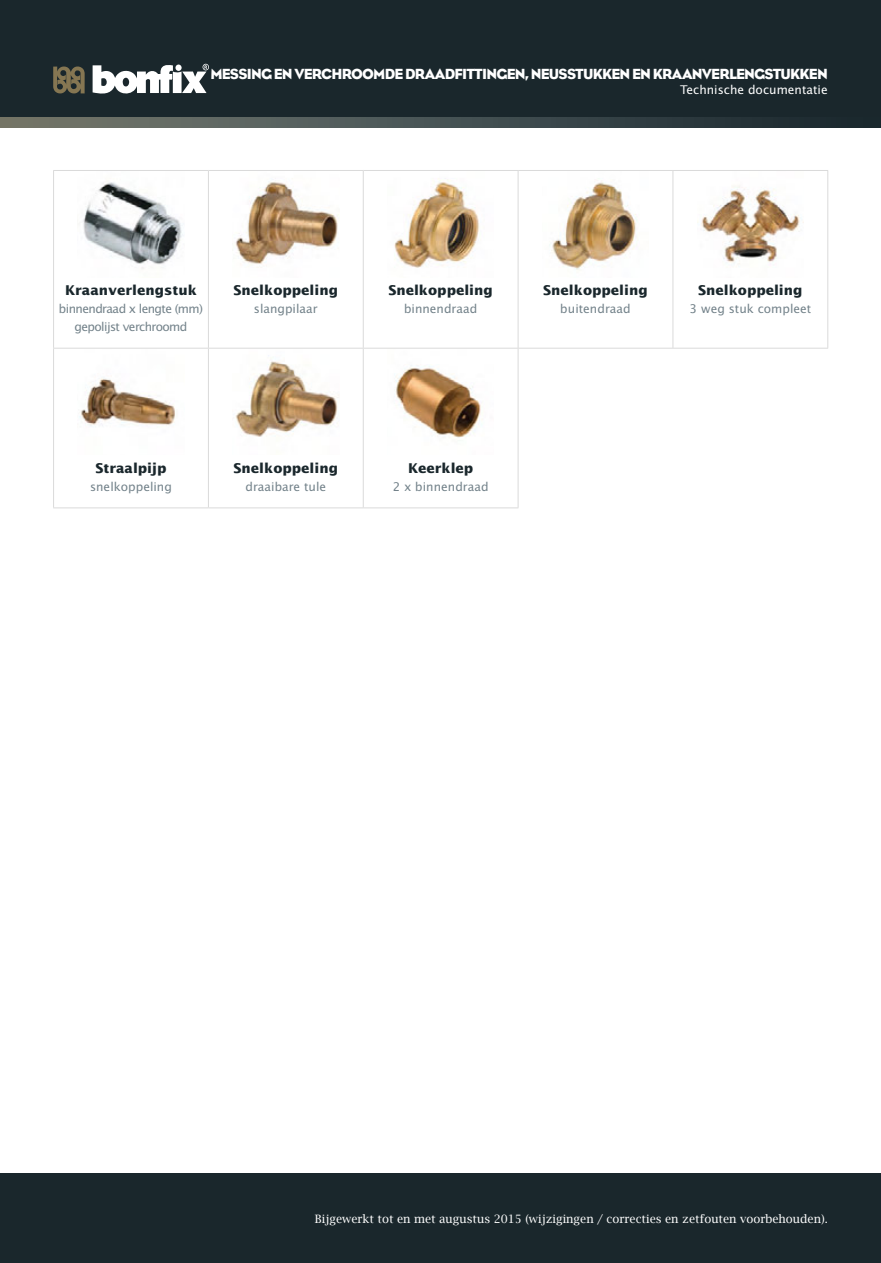
<style>
.page{position:relative;width:881px;height:1263px;background:#fff}
.page>*{position:absolute;margin:0;border:0;box-sizing:border-box;transform-origin:0 0}
.Header_titel_wit{font:15px "Eagle";letter-spacing:-.05em;color:#fff}
.t1{font:700 13.5px "Lucida Sans Std";color:#1a272c}
.t2{font:12px "Lucida Sans Std";color:#73828a}
.t3{font:12px "Lucida Sans Std";letter-spacing:-.05em;color:#73828a}
.Header_titel_wit-2{font:12px "Lucida Sans Std";color:#fff}
.t4{font:11.55px "Lucida Bright";color:#fff}
</style>
<div class="page">
<div style="left:0;top:21px;width:880px;height:107px;background:linear-gradient(to right,#777c71,#172731)"></div>
<div style="left:0;top:1174px;width:880px;height:89px;background:#1a272c"></div>
<div style="left:0;top:0;width:880px;height:117px;background:#1a272c"></div>
<svg style="left:53px;top:66px;width:32px;height:28px"></svg>
<svg style="left:93px;top:64px;width:116px;height:30px"></svg>
<hr style="left:53px;top:171px;width:1px;height:177px;background:#dadada">
<hr style="left:208px;top:171px;width:1px;height:177px;background:#dadada">
<hr style="left:363px;top:171px;width:1px;height:177px;background:#dadada">
<hr style="left:517px;top:171px;width:1px;height:177px;background:#dadada">
<hr style="left:672px;top:171px;width:1px;height:177px;background:#dadada">
<hr style="left:827px;top:171px;width:1px;height:177px;background:#dadada">
<hr style="left:53px;top:349px;width:1px;height:158px;background:#dadada">
<hr style="left:208px;top:349px;width:1px;height:158px;background:#dadada">
<hr style="left:363px;top:349px;width:1px;height:158px;background:#dadada">
<hr style="left:518px;top:348px;width:154px;height:1px;background:#dadada">
<hr style="left:517px;top:349px;width:1px;height:158px;background:#dadada">
<hr style="left:672px;top:348px;width:155px;height:1px;background:#dadada">
<hr style="left:53px;top:507px;width:155px;height:1px;background:#dadada">
<hr style="left:208px;top:507px;width:155px;height:1px;background:#dadada">
<hr style="left:363px;top:507px;width:155px;height:1px;background:#dadada">
<img style="left:83px;top:182px;width:100px;height:87px">
<img style="left:235px;top:182px;width:104px;height:86px">
<img style="left:394px;top:178px;width:86px;height:90px">
<img style="left:549px;top:182px;width:88px;height:88px">
<img style="left:697px;top:185px;width:103px;height:79px">
<img style="left:79px;top:378px;width:96px;height:48px">
<img style="left:235px;top:361px;width:104px;height:76px">
<img style="left:394px;top:365px;width:88px;height:73px">
<hr style="left:53px;top:348px;width:155px;height:1px;background:#dadada">
<hr style="left:208px;top:348px;width:155px;height:1px;background:#dadada">
<hr style="left:363px;top:348px;width:155px;height:1px;background:#dadada">
<hr style="left:53px;top:170px;width:155px;height:1px;background:#dadada">
<hr style="left:208px;top:170px;width:155px;height:1px;background:#dadada">
<hr style="left:363px;top:170px;width:155px;height:1px;background:#dadada">
<hr style="left:518px;top:170px;width:154px;height:1px;background:#dadada">
<hr style="left:672px;top:170px;width:155px;height:1px;background:#dadada">
<p class="Header_titel_wit" style="left:210px;top:65px;width:618px">MESSING EN VERCHROOMDE DRAADFITTINGEN, NEUSSTUKKEN EN KRAANVERLENGSTUKKEN</p>
<p class="Header_titel_wit-2" style="left:680px;top:82px;width:149px">Technische documentatie</p>
<p class="t1" style="left:65px;top:283px;width:133px">Kraanverlengstuk</p>
<p class="t3" style="left:59px;top:302px;width:146px">binnendraad x lengte (mm)</p>
<p class="t3" style="left:75px;top:320px;width:114px">gepolijst verchroomd</p>
<p class="t1" style="left:233px;top:283px;width:106px">Snelkoppeling</p>
<p class="t2" style="left:254px;top:302px;width:65px">slangpilaar</p>
<p class="t1" style="left:95px;top:460px;width:72px">Straalpijp</p>
<p class="t2" style="left:90px;top:480px;width:83px">snelkoppeling</p>
<p class="t1" style="left:233px;top:460px;width:106px">Snelkoppeling</p>
<p class="t2" style="left:245px;top:480px;width:82px">draaibare tule</p>
<p class="t1" style="left:388px;top:283px;width:106px">Snelkoppeling</p>
<p class="t2" style="left:404px;top:302px;width:75px">binnendraad</p>
<p class="t1" style="left:408px;top:460px;width:67px">Keerklep</p>
<p class="t2" style="left:392px;top:480px;width:97px">2 x binnendraad</p>
<p class="t1" style="left:543px;top:283px;width:106px">Snelkoppeling</p>
<p class="t2" style="left:560px;top:302px;width:72px">buitendraad</p>
<p class="t1" style="left:697px;top:283px;width:106px">Snelkoppeling</p>
<p class="t2" style="left:689px;top:302px;width:123px">3 weg stuk compleet</p>
<p class="t4" style="left:315px;top:1212px;width:514px">Bijgewerkt tot en met augustus 2015 (wijzigingen / correcties en zetfouten voorbehouden).</p>
</div>
